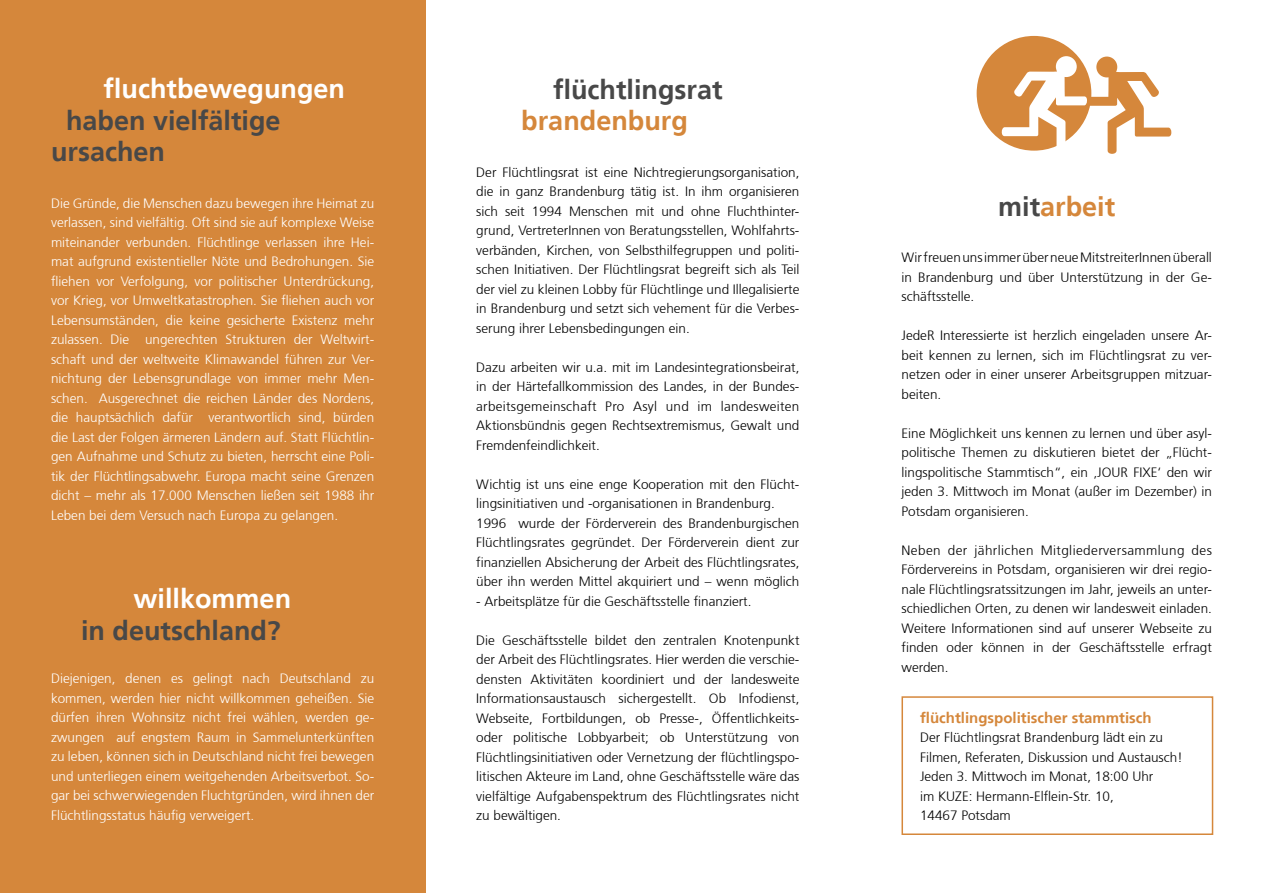
<style>
.page{position:relative;width:1263px;height:893px;background:#fff}
.page>*{position:absolute;margin:0;border:0;box-sizing:border-box;transform-origin:0 0}
.head{font:700 27px "Frutiger LT";color:#484848}
.head-2{font:700 27px "Frutiger LT";color:#fff}
.head-3{font:700 27px "Frutiger LT";color:#d5873b}
.fliess{font:700 15px "Frutiger 65";color:#d5873b}
.fliess-2{font:300 13.5px/19.5px "Frutiger 45";color:#000;text-align:justify}
.fliess-3{font:300 13.5px/19.5px "Frutiger 45";color:#fff;text-align:justify}
.s1{color:#484848}
</style>
<div class="page">
<div style="left:0;top:0;width:425px;height:893px;background:#d5873b"></div>
<div style="left:901px;top:696px;width:312px;height:139px;border:2px solid #d5873b"></div>
<div style="left:977px;top:36px;width:114px;height:115px;background:#d5873b;border-radius:50%"></div>
<svg style="left:1001px;top:56px;width:171px;height:98px"></svg>
<p class="head-2" style="left:104px;top:73px;width:243px">fluchtbewegungen</p>
<p class="head" style="left:66px;top:104px;width:216px">haben vielfältige</p>
<p class="head" style="left:51px;top:136px;width:115px">ursachen</p>
<p class="fliess-3" style="left:51px;top:193px;width:325px">Die Gründe, die Menschen dazu bewegen ihre Heimat zu verlassen, sind vielfältig. Oft sind sie auf komplexe Weise miteinander verbunden. Flüchtlinge verlassen ihre Hei&shy;mat aufgrund existentieller Nöte und Bedrohungen. Sie fliehen vor Verfolgung, vor politischer Unterdrückung, vor Krieg, vor Umweltkatastrophen. Sie fliehen auch vor Lebensumständen, die keine gesicherte Existenz mehr zulassen. Die ungerechten Strukturen der Weltwirt&shy;schaft und der weltweite Klimawandel führen zur Ver&shy;nichtung der Lebensgrundlage von immer mehr Men&shy;schen. Ausgerechnet die reichen Länder des Nordens, die hauptsächlich dafür verantwortlich sind, bürden die Last der Folgen ärmeren Ländern auf. Statt Flüchtlin&shy;gen Aufnahme und Schutz zu bieten, herrscht eine Poli&shy;tik der Flüchtlingsabwehr. Europa macht seine Grenzen dicht – mehr als 17.000 Menschen ließen seit 1988 ihr Leben bei dem Versuch nach Europa zu gelangen.</p>
<p class="head-2" style="left:134px;top:583px;width:159px">willkommen</p>
<p class="head" style="left:81px;top:614px;width:201px">in deutschland?</p>
<p class="fliess-3" style="left:51px;top:669px;width:325px">Diejenigen, denen es gelingt nach Deutschland zu kommen, werden hier nicht willkommen geheißen. Sie dürfen ihren Wohnsitz nicht frei wählen, werden ge&shy;zwungen auf engstem Raum in Sammelunterkünften zu leben, können sich in Deutschland nicht frei bewegen und unterliegen einem weitgehenden Arbeitsverbot. So&shy;gar bei schwerwiegenden Fluchtgründen, wird ihnen der Flüchtlingsstatus häufig verweigert.</p>
<p class="head" style="left:553px;top:73px;width:171px">flüchtlingsrat</p>
<p class="head-3" style="left:521px;top:105px;width:168px">brandenburg</p>
<p class="fliess-2" style="left:476px;top:162px;width:325px">Der Flüchtlingsrat ist eine Nichtregierungsorganisation, die in ganz Brandenburg tätig ist. In ihm organisieren sich seit 1994 Menschen mit und ohne Fluchthinter&shy;grund, VertreterInnen von Beratungsstellen, Wohlfahrts&shy;verbänden, Kirchen, von Selbsthilfegruppen und politi&shy;schen Initiativen. Der Flüchtlingsrat begreift sich als Teil der viel zu kleinen Lobby für Flüchtlinge und Illegalisierte in Brandenburg und setzt sich vehement für die Verbes&shy;serung ihrer Lebensbedingungen ein.</p>
<p class="fliess-2" style="left:476px;top:357px;width:325px">Dazu arbeiten wir u.a. mit im Landesintegrationsbeirat, in der Härtefallkommission des Landes, in der Bundes&shy;arbeitsgemeinschaft Pro Asyl und im landesweiten Aktionsbündnis gegen Rechtsextremismus, Gewalt und Fremdenfeindlichkeit.</p>
<p class="fliess-2" style="left:476px;top:474px;width:325px">Wichtig ist uns eine enge Kooperation mit den Flücht&shy;lingsinitiativen und -organisationen in Brandenburg.</p>
<p class="fliess-2" style="left:476px;top:513px;width:325px">1996 wurde der Förderverein des Brandenburgischen Flüchtlingsrates gegründet. Der Förderverein dient zur finanziellen Absicherung der Arbeit des Flüchtlingsrates, über ihn werden Mittel akquiriert und – wenn möglich</p>
<p class="fliess-2" style="left:476px;top:591px;width:277px">- Arbeitsplätze für die Geschäftsstelle finanziert.</p>
<p class="fliess-2" style="left:476px;top:630px;width:325px">Die Geschäftsstelle bildet den zentralen Knotenpunkt der Arbeit des Flüchtlingsrates. Hier werden die verschie&shy;densten Aktivitäten koordiniert und der landesweite Informationsaustausch sichergestellt. Ob Infodienst, Webseite, Fortbildungen, ob Presse-, Öffentlichkeits&shy;oder politische Lobbyarbeit; ob Unterstützung von Flüchtlingsinitiativen oder Vernetzung der flüchtlingspo&shy;litischen Akteure im Land, ohne Geschäftsstelle wäre das vielfältige Aufgabenspektrum des Flüchtlingsrates nicht zu bewältigen.</p>
<p class="head-3" style="left:998px;top:190px;width:119px"><span class="s1">mit</span>arbeit</p>
<p class="fliess-2" style="left:901px;top:248px;width:312px">Wir freuen uns immer über neue MitstreiterInnen überall in Brandenburg und über Unterstützung in der Ge&shy;schäftsstelle.</p>
<p class="fliess-2" style="left:901px;top:326px;width:312px">JedeR Interessierte ist herzlich eingeladen unsere Ar&shy;beit kennen zu lernen, sich im Flüchtlingsrat zu ver&shy;netzen oder in einer unserer Arbeitsgruppen mitzuar&shy;beiten.</p>
<p class="fliess-2" style="left:901px;top:423px;width:312px">Eine Möglichkeit uns kennen zu lernen und über asyl&shy;politische Themen zu diskutieren bietet der „Flücht&shy;lingspolitische Stammtisch“, ein ‚JOUR FIXE‘ den wir jeden 3. Mittwoch im Monat (außer im Dezember) in Potsdam organisieren.</p>
<p class="fliess-2" style="left:901px;top:540px;width:312px">Neben der jährlichen Mitgliederversammlung des Fördervereins in Potsdam, organisieren wir drei regio&shy;nale Flüchtlingsratssitzungen im Jahr, jeweils an unter&shy;schiedlichen Orten, zu denen wir landesweit einladen.</p>
<p class="fliess-2" style="left:901px;top:618px;width:312px">Weitere Informationen sind auf unserer Webseite zu finden oder können in der Geschäftsstelle erfragt werden.</p>
<p class="fliess" style="left:920px;top:708px;width:233px">flüchtlingspolitischer stammtisch</p>
<p class="fliess-2" style="left:920px;top:728px;width:245px">Der Flüchtlingsrat Brandenburg lädt ein zu</p>
<p class="fliess-2" style="left:920px;top:747px;width:264px">Filmen, Referaten, Diskussion und Austausch!</p>
<p class="fliess-2" style="left:920px;top:767px;width:235px">Jeden 3. Mittwoch im Monat, 18:00 Uhr</p>
<p class="fliess-2" style="left:920px;top:786px;width:195px">im KUZE: Hermann-Elflein-Str. 10,</p>
<p class="fliess-2" style="left:920px;top:806px;width:92px">14467 Potsdam</p>
</div>
